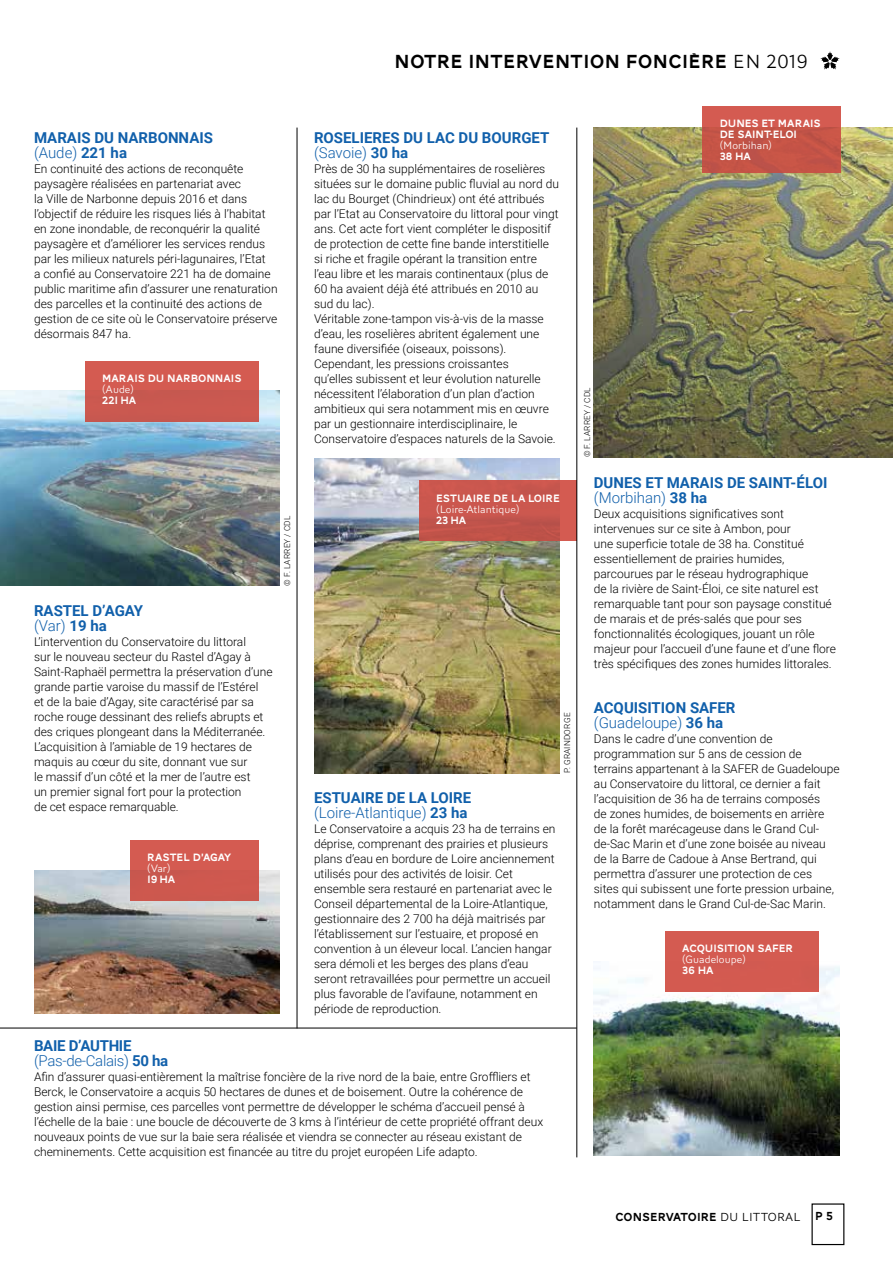
<style>
.page{position:relative;width:893px;height:1263px;background:#fff}
.page>*{position:absolute;margin:0;border:0;box-sizing:border-box;transform-origin:0 0}
.t1{font:19.5px "AW Conqueror Carved One";letter-spacing:.02em;color:#000}
.t2{font:700 15px/15px "Roboto";color:#1160ab}
.t3{font:700 15px/15px "Roboto";letter-spacing:-.02em;color:#1160ab}
.t4{font:300 12px/15px "Roboto";color:#000}
.t5{font:12px "AW Conqueror Carved One";letter-spacing:.01em;color:#000}
.t6{font:10.95px/10.9px "AW Conqueror Carved One";color:#fff}
.t7{font:300 10.95px "AW Conqueror Sans";color:#fff}
.t8{font:300 8.25px "Roboto";letter-spacing:.025em;color:#000}
.s1{font-weight:300}
.s2{font-family:"AW Conqueror Sans";font-weight:300}
</style>
<div class="page">
<img style="left:0;top:391px;width:280px;height:194px">
<img style="left:594px;top:128px;width:299px;height:329px">
<hr style="left:0;top:1028px;width:577px;height:1px;background:#000">
<img style="left:34px;top:870px;width:246px;height:143px">
<hr style="left:297px;top:128px;width:1px;height:900px;background:#000">
<img style="left:314px;top:458px;width:246px;height:315px">
<svg style="left:820px;top:51px;width:20px;height:19px"></svg>
<svg style="left:419px;top:480px;width:158px;height:61px;background:#c7564d"></svg>
<div style="left:130px;top:840px;width:129px;height:61px;background:#d45b51"></div>
<div style="left:85px;top:361px;width:174px;height:60px;background:#cd5950"></div>
<div style="left:703px;top:106px;width:138px;height:67px;background:#c85548"></div>
<hr style="left:577px;top:128px;width:1px;height:1029px;background:#000">
<img style="left:594px;top:961px;width:246px;height:195px">
<div style="left:665px;top:930px;width:153px;height:61px;background:#d45b51"></div>
<p class="t2" style="left:34px;top:130px;width:181px">MARAIS DU NARBONNAIS <span class="s1">(Aude)</span> 221 ha</p>
<p class="t4" style="left:34px;top:161px;width:245px">En continuité des actions de reconquête paysagère réalisées en partenariat avec<br>la Ville de Narbonne depuis 2016 et dans l’objectif de réduire les risques liés à l’habitat en zone inondable, de reconquérir la qualité paysagère et d’améliorer les services rendus par les milieux naturels péri-lagunaires, l’Etat<br>a confié au Conservatoire 221 ha de domaine public maritime afin d’assurer une renaturation des parcelles et la continuité des actions de gestion de ce site où le Conservatoire préserve désormais 847 ha.</p>
<p class="t6" style="left:102px;top:373px;width:141px">MARAIS DU NARBONNAIS</p>
<p class="t7" style="left:102px;top:380px;width:33px">(Aude)</p>
<p class="t6" style="left:102px;top:395px;width:35px">221 HA</p>
<p class="t2" style="left:34px;top:602px;width:111px">RASTEL D’AGAY <span class="s1">(Var)</span> 19 ha</p>
<p class="t4" style="left:34px;top:633px;width:240px">L’intervention du Conservatoire du littoral<br>sur le nouveau secteur du Rastel d’Agay à Saint-Raphaël permettra la préservation d’une grande partie varoise du massif de l’Estérel<br>et de la baie d’Agay, site caractérisé par sa roche rouge dessinant des reliefs abrupts et des criques plongeant dans la Méditerranée.<br>L’acquisition à l’amiable de 19 hectares de maquis au cœur du site, donnant vue sur<br>le massif d’un côté et la mer de l’autre est<br>un premier signal fort pour la protection<br>de cet espace remarquable.</p>
<p class="t8" style="left:282px;top:586px;width:71px;rotate:-90deg">© F. LARREY / CDL</p>
<p class="t6" style="left:147px;top:853px;width:86px">RASTEL D’AGAY</p>
<p class="t7" style="left:147px;top:859px;width:25px">(Var)</p>
<p class="t6" style="left:147px;top:875px;width:30px">19 HA</p>
<h1 class="t1" style="left:395px;top:53px;width:415px">NOTRE INTERVENTION FONCIÈRE <span class="s2">EN 2019</span></h1>
<p class="t2" style="left:314px;top:130px;width:237px">ROSELIERES DU LAC DU BOURGET <span class="s1">(Savoie)</span> 30 ha</p>
<p class="t4" style="left:314px;top:161px;width:246px">Près de 30 ha supplémentaires de roselières situées sur le domaine public fluvial au nord du lac du Bourget (Chindrieux) ont été attribués par l’Etat au Conservatoire du littoral pour vingt ans. Cet acte fort vient compléter le dispositif de protection de cette fine bande interstitielle si riche et fragile opérant la transition entre l’eau libre et les marais continentaux (plus de 60 ha avaient déjà été attribués en 2010 au sud du lac).<br>Véritable zone-tampon vis-à-vis de la masse d’eau, les roselières abritent également une faune diversifiée (oiseaux, poissons).<br>Cependant, les pressions croissantes<br>qu’elles subissent et leur évolution naturelle nécessitent l’élaboration d’un plan d’action ambitieux qui sera notamment mis en œuvre par un gestionnaire interdisciplinaire, le Conservatoire d’espaces naturels de la Savoie.</p>
<p class="t6" style="left:436px;top:493px;width:125px">ESTUAIRE DE LA LOIRE</p>
<p class="t7" style="left:436px;top:500px;width:85px">(Loire-Atlantique)</p>
<p class="t6" style="left:436px;top:515px;width:31px">23 HA</p>
<p class="t2" style="left:314px;top:790px;width:159px">ESTUAIRE DE LA LOIRE <span class="s1">(Loire-Atlantique)</span> 23 ha</p>
<p class="t4" style="left:314px;top:821px;width:243px">Le Conservatoire a acquis 23 ha de terrains en déprise, comprenant des prairies et plusieurs plans d’eau en bordure de Loire anciennement utilisés pour des activités de loisir. Cet ensemble sera restauré en partenariat avec le Conseil départemental de la Loire-Atlantique, gestionnaire des 2 700 ha déjà maitrisés par l’établissement sur l’estuaire, et proposé en convention à un éleveur local. L’ancien hangar sera démoli et les berges des plans d’eau seront retravaillées pour permettre un accueil plus favorable de l’avifaune, notamment en période de reproduction.</p>
<p class="t8" style="left:561px;top:773px;width:62px;rotate:-90deg">P. GRAINDORGE</p>
<p class="t8" style="left:581px;top:457px;width:71px;rotate:-90deg">© F. LARREY / CDL</p>
<p class="t6" style="left:720px;top:119px;width:102px">DUNES ET MARAIS<br>DE SAINT-ELOI</p>
<p class="t7" style="left:720px;top:136px;width:54px">(Morbihan)</p>
<p class="t6" style="left:720px;top:152px;width:33px">38 HA</p>
<p class="t2" style="left:594px;top:475px;width:235px">DUNES ET MARAIS DE SAINT-ÉLOI <span class="s1">(Morbihan)</span> 38 ha</p>
<p class="t4" style="left:594px;top:506px;width:244px">Deux acquisitions significatives sont intervenues sur ce site à Ambon, pour<br>une superficie totale de 38 ha. Constitué essentiellement de prairies humides, parcourues par le réseau hydrographique<br>de la rivière de Saint-Éloi, ce site naturel est remarquable tant pour son paysage constitué de marais et de prés-salés que pour ses fonctionnalités écologiques, jouant un rôle majeur pour l’accueil d’une faune et d’une flore très spécifiques des zones humides littorales.</p>
<p class="t2" style="left:594px;top:700px;width:143px">ACQUISITION SAFER <span class="s1">(Guadeloupe)</span> 36 ha</p>
<p class="t4" style="left:594px;top:731px;width:247px">Dans le cadre d’une convention de programmation sur 5 ans de cession de terrains appartenant à la SAFER de Guadeloupe au Conservatoire du littoral, ce dernier a fait l’acquisition de 36 ha de terrains composés<br>de zones humides, de boisements en arrière de la forêt marécageuse dans le Grand Cul&shy;de-Sac Marin et d’une zone boisée au niveau de la Barre de Cadoue à Anse Bertrand, qui permettra d’assurer une protection de ces sites qui subissent une forte pression urbaine, notamment dans le Grand Cul-de-Sac Marin.</p>
<p class="t6" style="left:682px;top:943px;width:112px">ACQUISITION SAFER</p>
<p class="t7" style="left:682px;top:950px;width:65px">(Guadeloupe)</p>
<p class="t6" style="left:682px;top:965px;width:33px">36 HA</p>
<p class="t3" style="left:34px;top:1037px;width:136px">BAIE D’AUTHIE <span class="s1">(Pas-de-Calais)</span> 50 ha</p>
<p class="t4" style="left:34px;top:1068px;width:511px">Afin d’assurer quasi-entièrement la maîtrise foncière de la rive nord de la baie, entre Groffliers et Berck, le Conservatoire a acquis 50 hectares de dunes et de boisement. Outre la cohérence de gestion ainsi permise, ces parcelles vont permettre de développer le schéma d’accueil pensé à l’échelle de la baie : une boucle de découverte de 3 kms à l’intérieur de cette propriété offrant deux nouveaux points de vue sur la baie sera réalisée et viendra se connecter au réseau existant de cheminements. Cette acquisition est financée au titre du projet européen Life adapto.</p>
<p class="t5" style="left:615px;top:1212px;width:219px">CONSERVATOIRE <span class="s2">DU LITTORAL</span> P 5</p>
</div>
